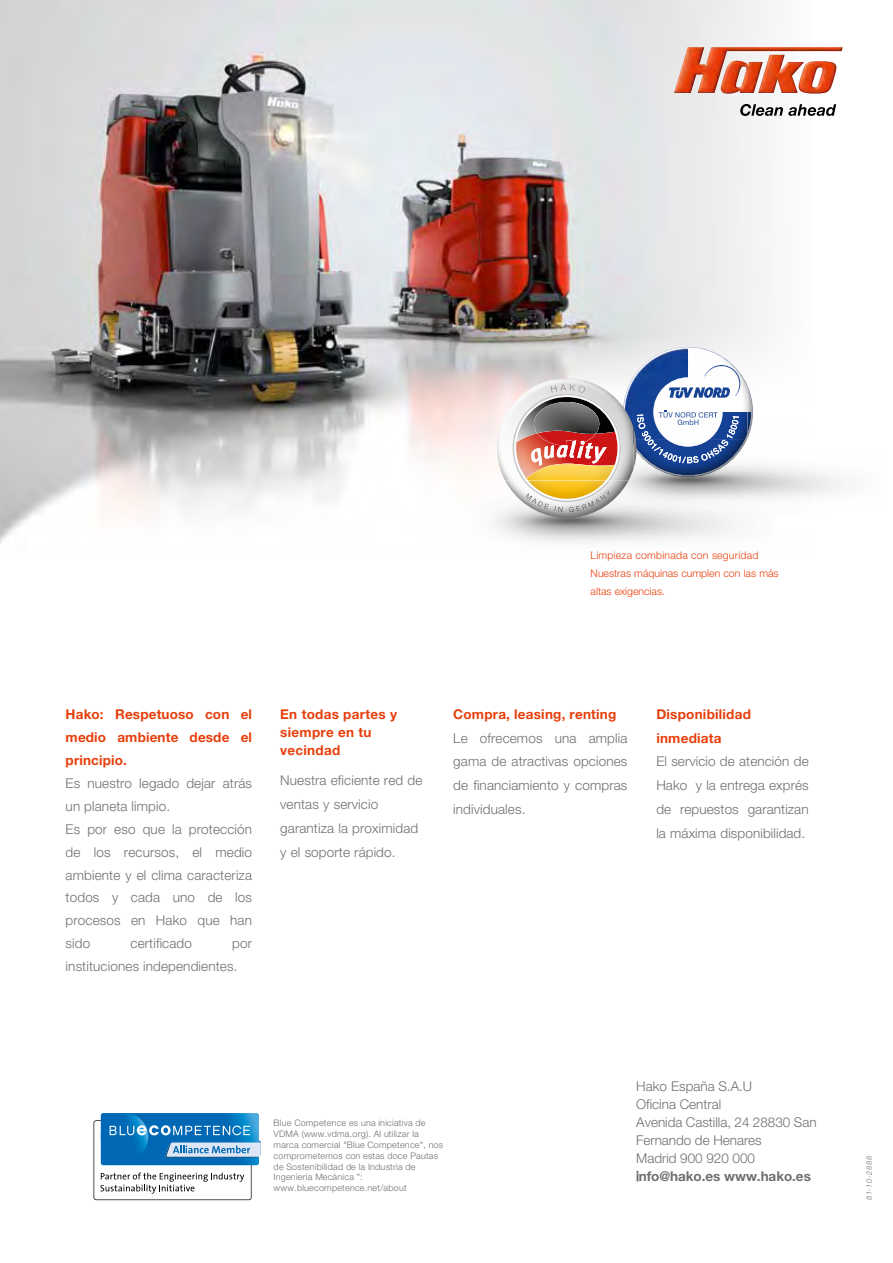
<style>
.page{position:relative;width:893px;height:1263px;background:#fff}
.page>*{position:absolute;margin:0;border:0;box-sizing:border-box;transform-origin:0 0}
.t1{font:300 13.5px/23px "Helvetica Neue LT Std";letter-spacing:.01em;color:#6f6f6e}
.t2{font:700 13.5px/23px "Helvetica Neue LT Std";letter-spacing:.015em;color:#e73f0c}
.t3{font:300 10.5px/18px "Helvetica Neue LT Std";color:#e73f0c}
.t4{font:300 9px/10.8px "Helvetica Neue LT Std";letter-spacing:.025em;color:#6f6f6e}
.t5{font:italic 300 7.5px "Helvetica Neue LT Std";letter-spacing:.085em;color:#6f6f6e}
.s1{font-weight:700}
</style>
<div class="page">
<img style="left:0;top:0;width:767px;height:544px">
<img style="left:674px;top:47px;width:169px;height:47px">
<img style="left:740px;top:104px;width:96px;height:12px">
<img style="left:644px;top:447px;width:200px;height:51px">
<img style="left:420px;top:485px;width:354px;height:59px">
<div style="left:622px;top:346px;width:132px;height:132px;background:#000;opacity:.44"></div>
<div style="left:489px;top:372px;width:155px;height:155px;background:#000;opacity:.44"></div>
<svg style="left:94px;top:1113px;width:167px;height:87px"></svg>
<p class="t3" style="left:591px;top:546px;width:189px">Limpieza combinada con seguridad<br>Nuestras máquinas cumplen con las más altas exigencias.</p>
<p class="t2" style="left:66px;top:702px;width:188px;text-align:justify">Hako: Respetuoso con el medio ambiente desde el principio.</p>
<p class="t1" style="left:66px;top:771px;width:188px">Es nuestro legado dejar atrás un planeta limpio.<br>Es por eso que la protección de los recursos, el medio ambiente y el clima caracteriza todos y cada uno de los procesos en Hako que han sido</p>
<p class="t1" style="left:131px;top:932px;width:63px">certificado</p>
<p class="t1" style="left:66px;top:932px;width:188px;text-indent:167px">por instituciones independientes.</p>
<p class="t2" style="left:280px;top:705px;width:118px;line-height:18px">En todas partes y siempre en tu vecindad</p>
<p class="t1" style="left:280px;top:768px;width:144px;line-height:24px">Nuestra eficiente red de ventas y servicio garantiza la proximidad y el soporte rápido.</p>
<p class="t2" style="left:453px;top:702px;width:165px">Compra, leasing, renting</p>
<p class="t1" style="left:453px;top:726px;width:176px;line-height:23.7px;text-align:justify">Le ofrecemos una amplia gama de atractivas opciones de financiamiento y compras individuales.</p>
<p class="t2" style="left:656px;top:702px;width:96px;line-height:23.7px">Disponibilidad inmediata</p>
<p class="t1" style="left:656px;top:749px;width:154px;line-height:23.7px;text-align:justify">El servicio de atención de Hako y la entrega exprés de repuestos garantizan la máxima disponibilidad.</p>
<p class="t4" style="left:274px;top:1117px;width:171px">Blue Competence es una iniciativa de VDMA (www.vdma.org). Al utilizar la marca comercial "Blue Competence", nos comprometemos con estas doce Pautas de Sostenibilidad de la Industria de Ingeniería Mecánica ": www.bluecompetence.net/about</p>
<p class="t1" style="left:636px;top:1077px;width:182px;line-height:18px">Hako España S.A.U<br>Oficina Central<br>Avenida Castilla, 24 28830 San<br>Fernando de Henares<br>Madrid 900 920 000 i<span class="s1">nfo@hako.es www.hako.es</span></p>
<p class="t5" style="left:865px;top:1200px;width:46px;rotate:-90deg">81-10-2888</p>
</div>
